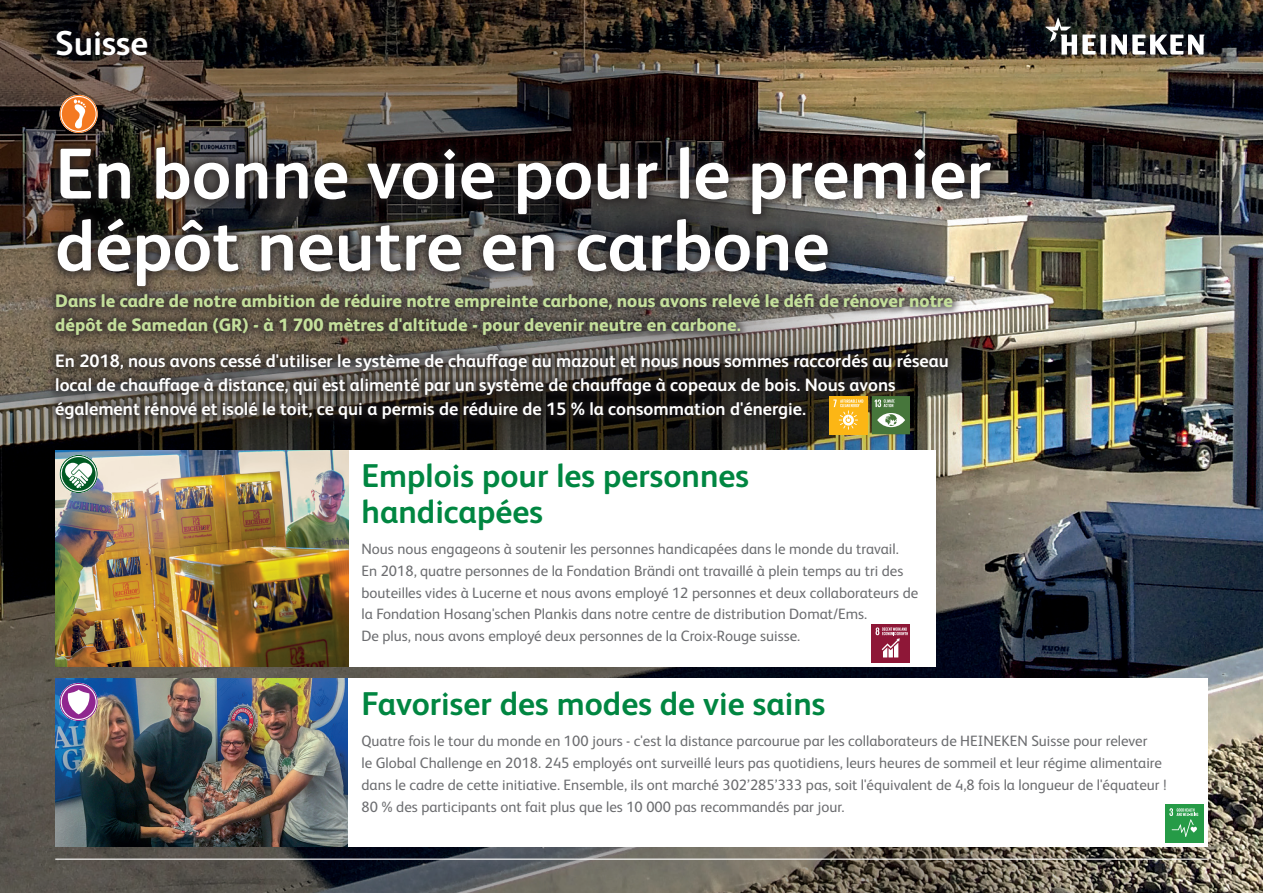
<style>
.page{position:relative;width:1263px;height:893px;background:#fff}
.page>*{position:absolute;margin:0;border:0;box-sizing:border-box;transform-origin:0 0}
.t1{font:700 72px/72px "HEINEKEN Core";color:#fff}
.t2{font:700 34.5px "HEINEKEN Core";color:#fff}
.t3{font:700 33px/36px "HEINEKEN Core";color:#008641}
.t4{font:700 18px/24px "HEINEKEN Core";color:#fff}
.t5{font:800 18px/24px "HEINEKEN Core";color:#c4df9b}
.t6{font:15px/21.8px "HEINEKEN Core";color:#6c6d70}
</style>
<div class="page">
<img style="left:0;top:0;width:1263px;height:893px">
<img style="left:55px;top:451px;width:294px;height:216px">
<img style="left:55px;top:679px;width:294px;height:168px">
<div style="left:349px;top:451px;width:586px;height:216px;background:#fff"></div>
<div style="left:349px;top:679px;width:859px;height:168px;background:#fff"></div>
<div style="left:44px;top:17px;width:117px;height:51px;background:#231f20;opacity:.5"></div>
<img style="left:42px;top:133px;width:962px;height:299px">
<div style="left:48px;top:139px;width:950px;height:288px;background:#231f20;opacity:.4"></div>
<hr style="left:55px;top:859px;width:1153px;height:1px;background:#fff">
<div style="left:1165px;top:805px;width:38px;height:38px;background:#269b47"></div>
<svg style="left:1169px;top:808px;width:29px;height:29px"></svg>
<div style="left:872px;top:624px;width:38px;height:38px;background:#8e1737"></div>
<svg style="left:875px;top:627px;width:33px;height:30px"></svg>
<div style="left:872px;top:396px;width:38px;height:38px;background:#46763b"></div>
<svg style="left:877px;top:413px;width:28px;height:14px"></svg>
<svg style="left:875px;top:399px;width:20px;height:8px"></svg>
<div style="left:829px;top:396px;width:38px;height:38px;background:#fcb615"></div>
<svg style="left:833px;top:399px;width:30px;height:31px"></svg>
<svg style="left:60px;top:95px;width:38px;height:38px"></svg>
<svg style="left:60px;top:455px;width:38px;height:38px"></svg>
<svg style="left:60px;top:683px;width:38px;height:38px"></svg>
<div style="left:1033px;top:6px;width:185px;height:63px;background:#231f20;opacity:.5"></div>
<svg style="left:1045px;top:18px;width:159px;height:37px"></svg>
<h2 class="t2" style="left:55px;top:18px;width:94px">Suisse</h2>
<h1 class="t1" style="left:55px;top:134px;width:937px">En bonne voie pour le premier dépôt neutre en carbone</h1>
<p class="t5" style="left:55px;top:287px;width:899px">Dans le cadre de notre ambition de réduire notre empreinte carbone, nous avons relevé le défi de rénover notre dépôt de Samedan (GR) - à 1 700 mètres d'altitude - pour devenir neutre en carbone.</p>
<p class="t4" style="left:55px;top:347px;width:895px">En 2018, nous avons cessé d'utiliser le système de chauffage au mazout et nous nous sommes raccordés au réseau local de chauffage à distance, qui est alimenté par un système de chauffage à copeaux de bois. Nous avons également rénové et isolé le toit, ce qui a permis de réduire de 15 % la consommation d'énergie.</p>
<h3 class="t3" style="left:361px;top:455px;width:389px">Emplois pour les personnes handicapées</h3>
<p class="t6" style="left:361px;top:537px;width:558px">Nous nous engageons à soutenir les personnes handicapées dans le monde du travail.<br>En 2018, quatre personnes de la Fondation Brändi ont travaillé à plein temps au tri des bouteilles vides à Lucerne et nous avons employé 12 personnes et deux collaborateurs de la Fondation Hosang'schen Plankis dans notre centre de distribution Domat/Ems.<br>De plus, nous avons employé deux personnes de la Croix-Rouge suisse.</p>
<h3 class="t3" style="left:361px;top:683px;width:466px">Favoriser des modes de vie sains</h3>
<p class="t6" style="left:361px;top:729px;width:807px">Quatre fois le tour du monde en 100 jours - c'est la distance parcourue par les collaborateurs de HEINEKEN Suisse pour relever<br>le Global Challenge en 2018. 245 employés ont surveillé leurs pas quotidiens, leurs heures de sommeil et leur régime alimentaire dans le cadre de cette initiative. Ensemble, ils ont marché 302’285’333 pas, soit l'équivalent de 4,8 fois la longueur de l'équateur !<br>80 % des participants ont fait plus que les 10 000 pas recommandés par jour.</p>
</div>
